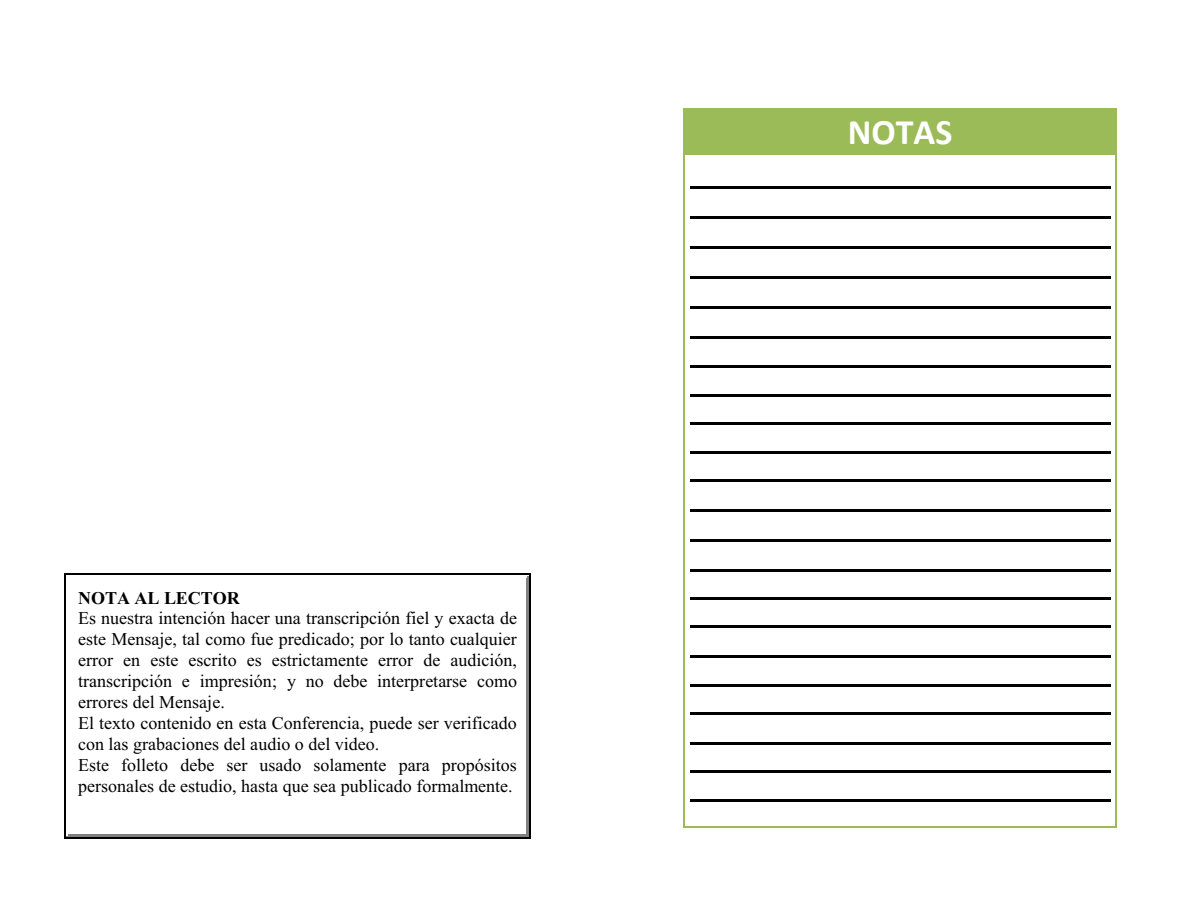
<style>
.page{position:relative;width:1188px;height:918px;background:#fff}
.page>*{position:absolute;margin:0;border:0;box-sizing:border-box;transform-origin:0 0}
.t1{font:700 36px "Calibri";color:#fff}
.t2{font:18px/21px "Times New Roman";color:#000}
.t3{font:700 18px "Times New Roman";color:#000}
</style>
<div class="page">
<hr style="left:526px;top:576px;width:1px;height:260px;background:#808080">
<hr style="left:68px;top:576px;width:459px;height:1px;background:#fff">
<hr style="left:68px;top:835px;width:459px;height:1px;background:#808080">
<hr style="left:527px;top:574px;width:2px;height:263px;background:#808080">
<hr style="left:66px;top:574px;width:463px;height:2px;background:#fff">
<hr style="left:66px;top:836px;width:463px;height:1px;background:#808080">
<hr style="left:65px;top:573px;width:1px;height:266px;background:#000">
<hr style="left:529px;top:573px;width:1px;height:266px;background:#000">
<hr style="left:65px;top:573px;width:465px;height:1px;background:#000">
<hr style="left:65px;top:837px;width:465px;height:2px;background:#000">
<div style="left:685px;top:109px;width:7px;height:44px;background:#9bbb59"></div>
<div style="left:1108px;top:109px;width:7px;height:44px;background:#9bbb59"></div>
<hr style="left:685px;top:153px;width:430px;height:2px;background:#9bbb59">
<div style="left:692px;top:109px;width:416px;height:44px;background:#9bbb59"></div>
<hr style="left:685px;top:108px;width:430px;height:1px;background:#9bbb59">
<hr style="left:683px;top:109px;width:2px;height:46px;background:#9bbb59">
<hr style="left:1115px;top:109px;width:2px;height:46px;background:#9bbb59">
<hr style="left:690px;top:187px;width:420px;height:2px;background:#000">
<hr style="left:690px;top:217px;width:420px;height:2px;background:#000">
<hr style="left:690px;top:246px;width:420px;height:2px;background:#000">
<hr style="left:690px;top:276px;width:420px;height:2px;background:#000">
<hr style="left:690px;top:306px;width:420px;height:2px;background:#000">
<hr style="left:690px;top:336px;width:420px;height:2px;background:#000">
<hr style="left:690px;top:366px;width:420px;height:2px;background:#000">
<hr style="left:690px;top:394px;width:420px;height:2px;background:#000">
<hr style="left:690px;top:423px;width:420px;height:2px;background:#000">
<hr style="left:690px;top:451px;width:420px;height:2px;background:#000">
<hr style="left:690px;top:479px;width:420px;height:3px;background:#000">
<hr style="left:690px;top:509px;width:420px;height:3px;background:#000">
<hr style="left:690px;top:539px;width:420px;height:2px;background:#000">
<hr style="left:690px;top:569px;width:420px;height:2px;background:#000">
<hr style="left:690px;top:598px;width:420px;height:2px;background:#000">
<hr style="left:690px;top:626px;width:420px;height:2px;background:#000">
<hr style="left:690px;top:656px;width:420px;height:2px;background:#000">
<hr style="left:690px;top:684px;width:420px;height:2px;background:#000">
<hr style="left:690px;top:712px;width:420px;height:3px;background:#000">
<hr style="left:690px;top:742px;width:421px;height:3px;background:#000">
<hr style="left:690px;top:771px;width:420px;height:2px;background:#000">
<hr style="left:690px;top:799px;width:420px;height:2px;background:#000">
<hr style="left:683px;top:155px;width:2px;height:671px;background:#9bbb59">
<hr style="left:685px;top:826px;width:430px;height:1px;background:#9bbb59">
<hr style="left:1115px;top:155px;width:2px;height:671px;background:#9bbb59">
<p class="t3" style="left:78px;top:591px;width:163px">NOTA AL LECTOR</p>
<p class="t2" style="left:78px;top:610px;width:441px">Es nuestra intención hacer una transcripción fiel y exacta de este Mensaje, tal como fue predicado; por lo tanto cualquier error en este escrito es estrictamente error de audición, transcripción e impresión; y no debe interpretarse como errores del Mensaje.<br>El texto contenido en esta Conferencia, puede ser verificado con las grabaciones del audio o del video.<br>Este folleto debe ser usado solamente para propósitos personales de estudio, hasta que sea publicado formalmente.</p>
<h1 class="t1" style="left:848px;top:117px;width:106px">NOTAS</h1>
</div>
